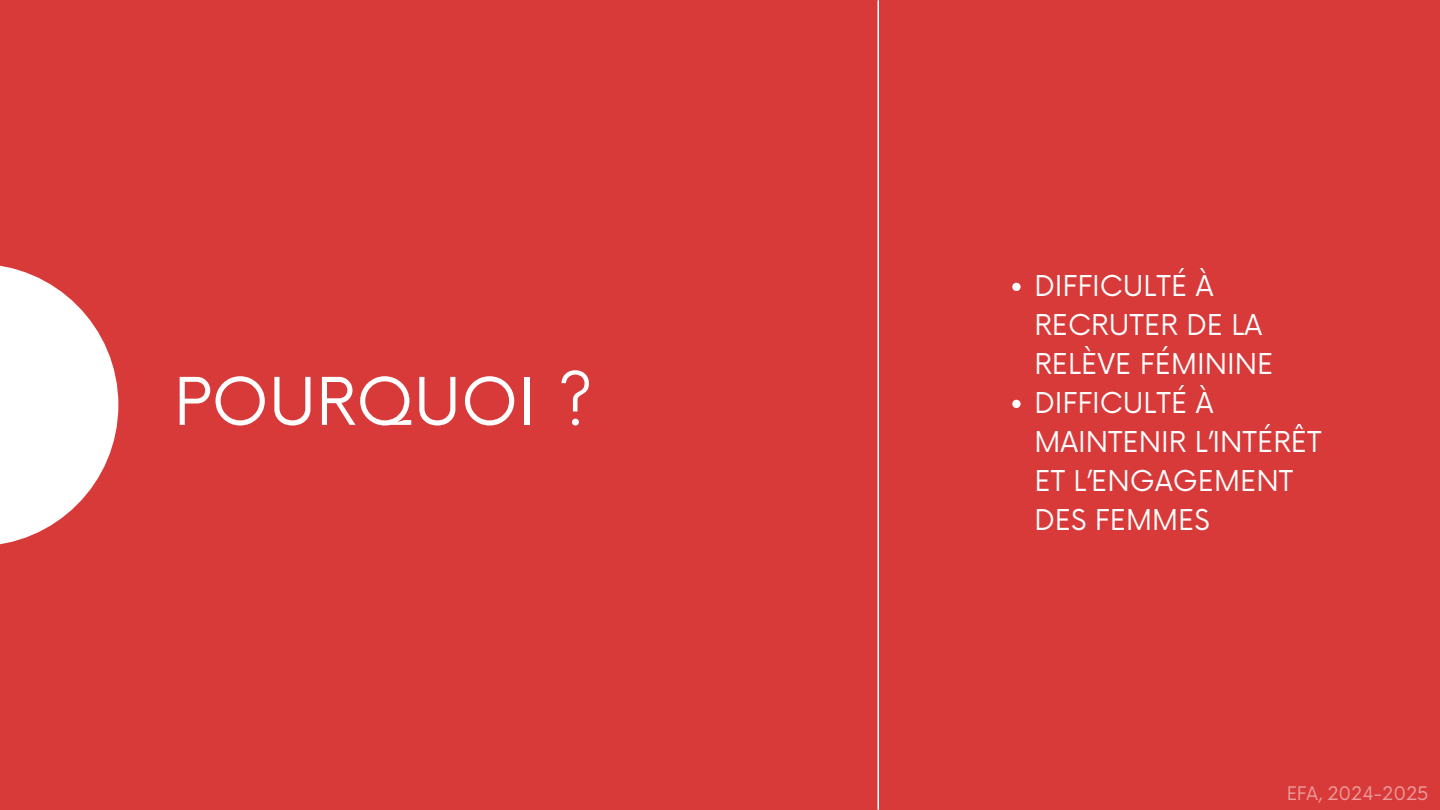
<style>
.page{position:relative;width:1440px;height:810px;background:#d83a3a}
.page>*{position:absolute;margin:0;border:0;box-sizing:border-box;transform-origin:0 0}
.t1{font:64px "Now";color:#fff}
.t2{font:28px/39px "Now";color:#fff}
.t3{font:18.3px "Now";color:#fff}
</style>
<div class="page">
<svg style="left:1012px;top:283px;width:9px;height:8px"></svg>
<svg style="left:1012px;top:400px;width:9px;height:8px"></svg>
<hr style="left:878px;top:1px;width:1px;height:808px;background:#fff">
<svg style="left:0;top:265px;width:118px;height:280px"></svg>
<p class="t1" style="left:174px;top:366px;width:421px">POURQUOI ?</p>
<h1 class="t2" style="left:1034px;top:267px;width:241px">DIFFICULTÉ À<br>RECRUTER DE LA<br>RELÈVE FÉMININE</h1>
<p class="t2" style="left:1034px;top:384px;width:289px">DIFFICULTÉ À<br>MAINTENIR L’INTÉRÊT<br>ET L’ENGAGEMENT<br>DES FEMMES</p>
<p class="t3" style="left:1286px;top:783px;width:144px">EFA, 2024-2025</p>
</div>
